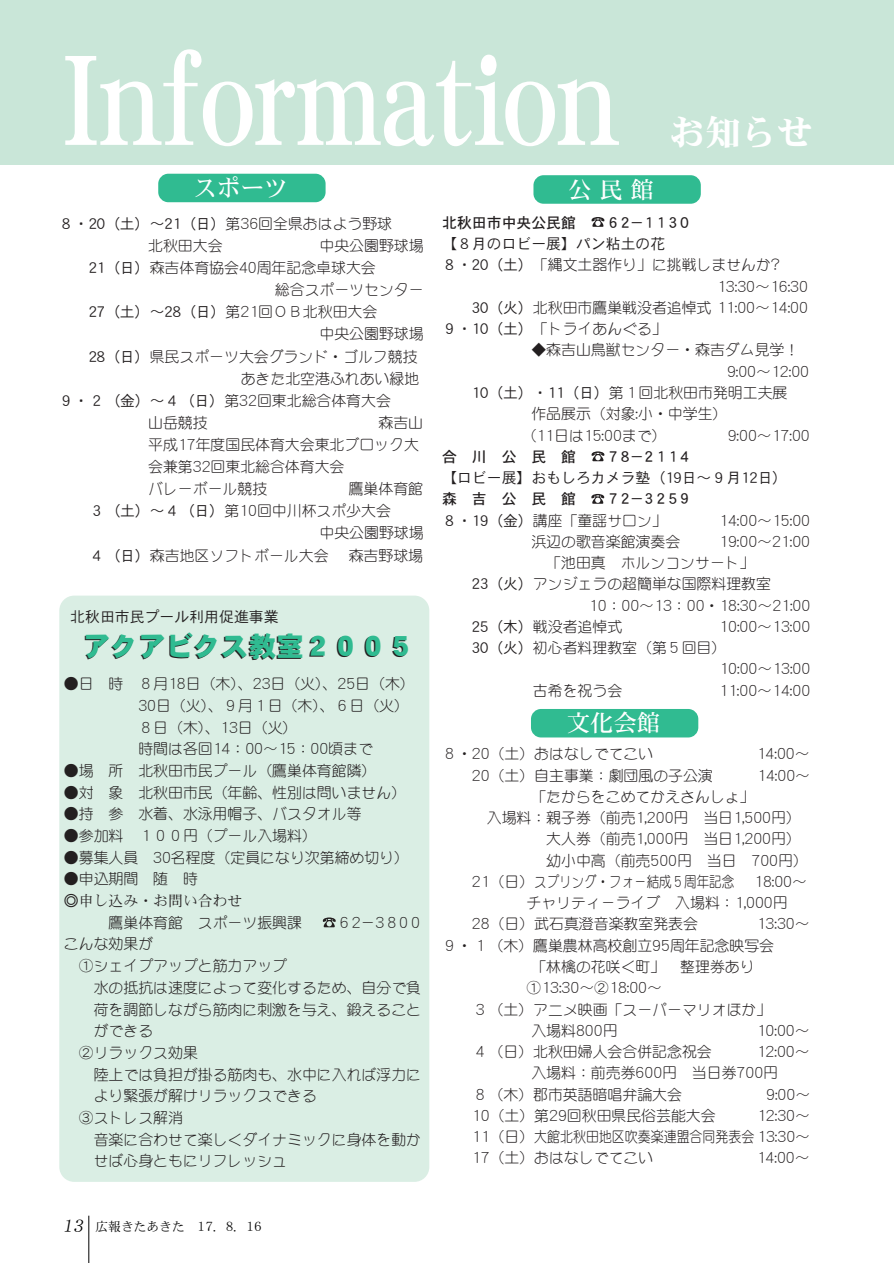
<style>
.page{position:relative;width:894px;height:1263px;background:#fff}
.page>*{position:absolute;margin:0;border:0;box-sizing:border-box;transform-origin:0 0}
.t1{font:123.3px "DFPHS Mincho CID W9";color:#fff;scale:.75 1}
.t2{font:36px "DFPHS Mincho CID W9";color:#fff}
.t3{font:27.6px "DFPHS Gothic CID W9";color:#231f20}
.t4{font:23.4px "DFPHS Mincho CID W5";color:#fff}
.t5{font:300 14.85px/22px "DFP Maru Gothic CID";color:#231f20}
.t6{font:14.85px "DFPHS Gothic CID W3";color:#231f20}
.t7{font:14.85px "DFPHS Gothic CID W5";color:#231f20}
.t8{font:14.85px "DFPHS Mincho CID W3";color:#231f20}
.t9{font:12.75px "DFPHS Mincho CID W3";color:#000}
.s1{font-family:"DFP Maru Gothic CID";font-weight:300}
.s2{font-family:"DFPHS Gothic CID W3";font-weight:400}
.s3{font-style:italic;font-size:16.95px}
</style>
<div class="page">
<hr style="left:88px;top:1216px;width:1px;height:47px;background:#000">
<div style="left:533px;top:175px;width:168px;height:29px;background:#30bb91;border-radius:10px"></div>
<div style="left:531px;top:709px;width:167px;height:28px;background:#30bb91;border-radius:10px"></div>
<div style="left:158px;top:174px;width:168px;height:28px;background:#30bb91;border-radius:10px"></div>
<div style="left:59px;top:596px;width:370px;height:586px;background:#daeee4;border-radius:15px"></div>
<div style="left:0;top:0;width:894px;height:164px;background:#c9e6d8"></div>
<svg style="left:592px;top:217px;width:12px;height:10px"></svg>
<svg style="left:592px;top:451px;width:12px;height:10px"></svg>
<svg style="left:591px;top:494px;width:13px;height:10px"></svg>
<svg style="left:323px;top:917px;width:13px;height:10px"></svg>
<h1 class="t1" style="left:63px;top:34px;width:743px">Information</h1>
<h2 class="t2" style="left:669px;top:112px;width:145px">お知らせ</h2>
<h3 class="t4" style="left:194px;top:175px;width:95px">スポーツ</h3>
<p class="t6" style="left:59px;top:216px;width:335px">８・20（土）～21（日）<span class="s1">第36回全県おはよう野球</span></p>
<p class="t5" style="left:148px;top:234px;width:76px">北秋田大会</p>
<p class="t5" style="left:320px;top:234px;width:106px">中央公園野球場</p>
<p class="t5" style="left:89px;top:257px;width:289px"><span class="s2">21（日）</span>森吉体育協会40周年記念卓球大会</p>
<p class="t5" style="left:275px;top:279px;width:150px">総合スポーツセンター</p>
<p class="t6" style="left:89px;top:304px;width:290px">27（土）～28（日）<span class="s1">第21回ОＢ北秋田大会</span></p>
<p class="t5" style="left:320px;top:323px;width:106px">中央公園野球場</p>
<p class="t5" style="left:89px;top:345px;width:330px"><span class="s2">28（日）</span>県民スポーツ大会グランド・ゴルフ競技</p>
<p class="t5" style="left:241px;top:367px;width:180px">あきた北空港ふれあい緑地</p>
<p class="t5" style="left:59px;top:389px;width:334px"><span class="s2">９・２（金）～４（日）</span>第32回東北総合体育大会</p>
<p class="t5" style="left:148px;top:411px;width:61px">山岳競技</p>
<p class="t5" style="left:148px;top:411px;width:276px;text-indent:230px">森吉山平成17年度国民体育大会東北ブロック大会兼第32回東北総合体育大会<br>バレーボール競技</p>
<p class="t5" style="left:349px;top:478px;width:76px">鷹巣体育館</p>
<p class="t5" style="left:90px;top:500px;width:303px"><span class="s2">３（土）～４（日）</span>第10回中川杯スポ少大会</p>
<p class="t5" style="left:320px;top:522px;width:106px">中央公園野球場</p>
<p class="t5" style="left:90px;top:544px;width:241px"><span class="s2">４（日）</span>森吉地区ソフトボール大会</p>
<p class="t5" style="left:349px;top:544px;width:76px">森吉野球場</p>
<p class="t6" style="left:70px;top:609px;width:210px">北秋田市民プール利用促進事業</p>
<h3 class="t3" style="left:82px;top:632px;width:333px">アクアビクス教室２００５</h3>
<p class="t5" style="left:138px;top:673px;width:278px;text-indent:-74px">●日 時 ８月18日（木）、23日（火）、25日（木）<br>30日（火）、９月１日（木）、６日（火）<br>８日（木）、13日（火）<br>時間は各回14：00～15：00頃まで</p>
<p class="t5" style="left:64px;top:759px;width:314px">●場 所 北秋田市民プール（鷹巣体育館隣）</p>
<p class="t5" style="left:64px;top:781px;width:344px">●対 象 北秋田市民（年齢、性別は問いません）</p>
<p class="t5" style="left:64px;top:803px;width:299px">●持 参 水着、水泳用帽子、バスタオル等</p>
<p class="t5" style="left:64px;top:824px;width:254px">●参加料 １００円（プール入場料）</p>
<p class="t5" style="left:64px;top:846px;width:347px">●募集人員 30名程度（定員になり次第締め切り）</p>
<p class="t5" style="left:64px;top:868px;width:135px">●申込期間 随 時</p>
<p class="t8" style="left:64px;top:893px;width:180px">◎申し込み・お問い合わせ</p>
<p class="t5" style="left:109px;top:911px;width:195px">鷹巣体育館 スポーツ振興課</p>
<p class="t5" style="left:337px;top:911px;width:88px">６２－３８００</p>
<p class="t5" style="left:64px;top:933px;width:91px">こんな効果が</p>
<p class="t5" style="left:79px;top:955px;width:210px">①シェイプアップと筋力アップ</p>
<p class="t5" style="left:94px;top:976px;width:329px">水の抵抗は速度によって変化するため、自分で負</p>
<p class="t5" style="left:94px;top:998px;width:329px">荷を調節しながら筋肉に刺激を与え、鍛えること</p>
<p class="t5" style="left:94px;top:1020px;width:61px">ができる</p>
<p class="t5" style="left:79px;top:1041px;width:121px">②リラックス効果</p>
<p class="t5" style="left:94px;top:1063px;width:329px">陸上では負担が掛る筋肉も、水中に入れば浮力に</p>
<p class="t5" style="left:94px;top:1085px;width:225px">より緊張が解けリラックスできる</p>
<p class="t5" style="left:79px;top:1106px;width:106px">③ストレス解消</p>
<p class="t5" style="left:94px;top:1128px;width:329px">音楽に合わせて楽しくダイナミックに身体を動か</p>
<p class="t5" style="left:94px;top:1150px;width:195px">せば心身ともにリフレッシュ</p>
<h3 class="t4" style="left:568px;top:177px;width:87px">公民館</h3>
<p class="t7" style="left:442px;top:215px;width:135px">北秋田市中央公民館</p>
<p class="t7" style="left:606px;top:215px;width:88px">６２－１１３０</p>
<p class="t6" style="left:442px;top:236px;width:225px">【８月のロビー展】パン粘土の花</p>
<p class="t5" style="left:442px;top:254px;width:339px"><span class="s2">８・20（土）</span>「縄文土器作り」に挑戦しませんか?</p>
<p class="t5" style="left:717px;top:275px;width:92px">13:30～16:30</p>
<p class="t5" style="left:472px;top:296px;width:338px"><span class="s2">30（火）</span>北秋田市鷹巣戦没者追悼式 11:00～14:00</p>
<p class="t5" style="left:442px;top:318px;width:226px"><span class="s2">９・10（土）</span>「トライあんぐる」</p>
<p class="t5" style="left:531px;top:339px;width:269px">◆森吉山鳥獣センター・森吉ダム見学！</p>
<p class="t5" style="left:727px;top:360px;width:84px">9:00～12:00</p>
<p class="t5" style="left:472px;top:381px;width:317px"><span class="s2">10（土）・11（日）</span>第１回北秋田市発明工夫展</p>
<p class="t5" style="left:531px;top:403px;width:198px">作品展示（対象:小・中学生）</p>
<p class="t5" style="left:531px;top:424px;width:127px">(11日は15:00まで)</p>
<p class="t5" style="left:728px;top:424px;width:84px">9:00～17:00</p>
<p class="t7" style="left:442px;top:448px;width:135px">合川公民館</p>
<p class="t7" style="left:606px;top:448px;width:88px">７８－２１１４</p>
<p class="t6" style="left:442px;top:470px;width:347px">【ロビー展】おもしろカメラ塾（19日～９月12日）</p>
<p class="t7" style="left:442px;top:491px;width:135px">森吉公民館</p>
<p class="t7" style="left:606px;top:491px;width:88px">７２－３２５９</p>
<p class="t5" style="left:442px;top:509px;width:226px"><span class="s2">８・19（金）</span>講座「童謡サロン」</p>
<p class="t5" style="left:719px;top:509px;width:92px">14:00～15:00</p>
<p class="t5" style="left:531px;top:530px;width:150px">浜辺の歌音楽館演奏会</p>
<p class="t5" style="left:719px;top:530px;width:92px">19:00～21:00</p>
<p class="t5" style="left:546px;top:551px;width:210px">「池田真 ホルンコンサート」</p>
<p class="t5" style="left:472px;top:573px;width:301px"><span class="s2">23（火）</span>アンジェラの超簡単な国際料理教室</p>
<p class="t5" style="left:589px;top:594px;width:223px">10：00～13：00・18:30～21:00</p>
<p class="t5" style="left:472px;top:615px;width:152px"><span class="s2">25（木）</span>戦没者追悼式</p>
<p class="t5" style="left:719px;top:615px;width:92px">10:00～13:00</p>
<p class="t5" style="left:472px;top:637px;width:256px"><span class="s2">30（火）</span>初心者料理教室（第５回目）</p>
<p class="t5" style="left:719px;top:658px;width:92px">10:00～13:00</p>
<p class="t5" style="left:533px;top:679px;width:91px">古希を祝う会</p>
<p class="t5" style="left:719px;top:679px;width:92px">11:00～14:00</p>
<h3 class="t4" style="left:567px;top:710px;width:95px">文化会館</h3>
<p class="t5" style="left:442px;top:743px;width:213px">８・20（土）おはなしでてこい</p>
<p class="t5" style="left:757px;top:743px;width:54px">14:00～</p>
<p class="t5" style="left:472px;top:764px;width:242px">20（土）自主事業：劇団風の子公演</p>
<p class="t5" style="left:757px;top:764px;width:54px">14:00～</p>
<p class="t5" style="left:531px;top:785px;width:225px">「たからをこめてかえさんしょ」</p>
<p class="t5" style="left:487px;top:807px;width:316px">入場料：親子券（前売1,200円 当日1,500円）</p>
<p class="t5" style="left:546px;top:828px;width:256px">大人券（前売1,000円 当日1,200円）</p>
<p class="t5" style="left:546px;top:849px;width:263px">幼小中高（前売500円 当日 700円）</p>
<p class="t5" style="left:472px;top:870px;width:264px">21（日）スプリング・フォ－結成５周年記念</p>
<p class="t5" style="left:754px;top:870px;width:54px">18:00～</p>
<p class="t5" style="left:526px;top:892px;width:263px">チャリティ－ライブ 入場料：1,000円</p>
<p class="t5" style="left:472px;top:913px;width:228px">28（日）武石真澄音楽教室発表会</p>
<p class="t5" style="left:757px;top:913px;width:54px">13:30～</p>
<p class="t5" style="left:442px;top:934px;width:334px">９・１（木）鷹巣農林高校創立95周年記念映写会</p>
<p class="t5" style="left:531px;top:955px;width:225px">「林檎の花咲く町」 整理券あり</p>
<p class="t5" style="left:526px;top:977px;width:137px">①13:30～②18:00～</p>
<p class="t5" style="left:473px;top:998px;width:300px">３（土）アニメ映画「スーパーマリオほか」</p>
<p class="t5" style="left:531px;top:1019px;width:88px">入場料800円</p>
<p class="t5" style="left:757px;top:1019px;width:54px">10:00～</p>
<p class="t5" style="left:473px;top:1040px;width:241px">４（日）北秋田婦人会合併記念祝会</p>
<p class="t5" style="left:757px;top:1040px;width:54px">12:00～</p>
<p class="t5" style="left:531px;top:1062px;width:248px">入場料：前売券600円 当日券700円</p>
<p class="t5" style="left:473px;top:1083px;width:211px">８（木）郡市英語暗唱弁論大会</p>
<p class="t5" style="left:766px;top:1083px;width:46px">9:00～</p>
<p class="t5" style="left:472px;top:1104px;width:245px">10（土）第29回秋田県民俗芸能大会</p>
<p class="t5" style="left:472px;top:1105px;width:340px;line-height:21.3px;text-align:justify;text-indent:285px">12:30～11（日）大館北秋田地区吹奏楽連盟合同発表会 13:30～17（土）おはなしでてこい</p>
<p class="t5" style="left:757px;top:1147px;width:54px">14:00～</p>
<p class="t9" style="left:63px;top:1220px;width:201px"><span class="s3">13</span> 広報きたあきた 17．8．16</p>
</div>
